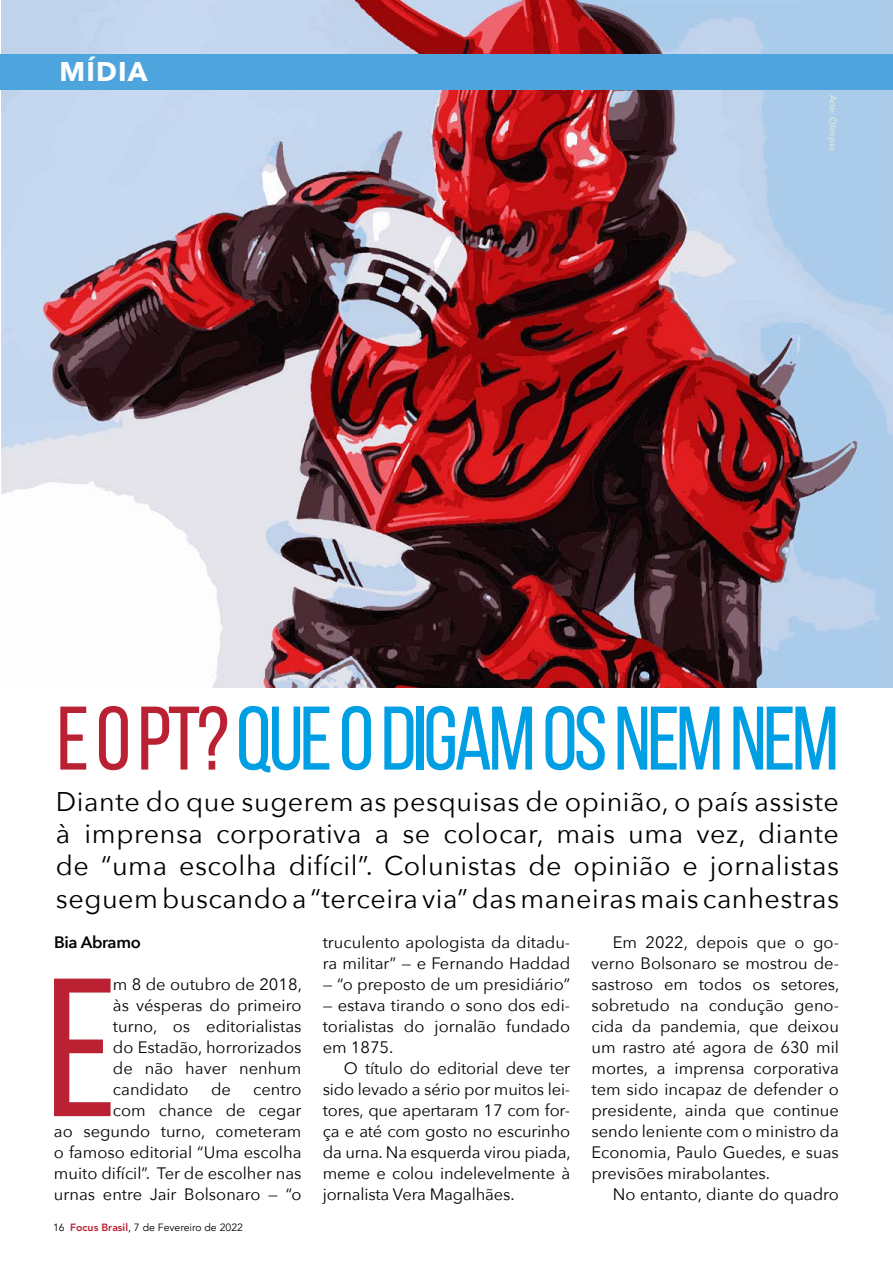
<style>
.page{position:relative;width:893px;height:1263px;background:#fff}
.page>*{position:absolute;margin:0;border:0;box-sizing:border-box;transform-origin:0 0}
.t1{font:196.5px "Bebas Neue";color:#ba2234}
.t2{font:90px "Bebas Neue";letter-spacing:-.04em;color:#009fe3}
.t3{font:27px/32.4px "Avenir Next";letter-spacing:.02em;color:#000;text-align:justify}
.t4{font:700 27px "Avenir Next";letter-spacing:.04em;color:#fff}
.t5{font:16.5px/21px "Avenir Next";color:#000;text-align:justify}
.t6{font:600 16.5px "Avenir Next";letter-spacing:-.02em;color:#000}
.t7{font:10.5px "Avenir";color:#000}
.t8{font:9px "Avenir Next";color:#f8f6cf}
.s1{color:#ba2234}
.s2{font-weight:800;color:#ba2234}
</style>
<div class="page">
<img style="left:1px;top:0;width:892px;height:687px">
<div style="left:0;top:54px;width:893px;height:35px;background:#4ea4dc"></div>
<h3 class="t4" style="left:60px;top:48px;width:89px">MÍDIA</h3>
<p class="t8" style="left:841px;top:95px;width:57px;rotate:90deg">Arte: Olímpio</p>
<h2 class="t2" style="left:57px;top:690px;width:784px"><span class="s1">E o PT?</span>QUE O DIGAM OS NEM NEM</h2>
<p class="t3" style="left:56px;top:784px;width:785px">Diante do que sugerem as pesquisas de opinião, o país assiste à imprensa corporativa a se colocar, mais uma vez, diante de “uma escolha difícil”. Colunistas de opinião e jornalistas seguem buscando a “terceira via” das maneiras mais canhestras</p>
<p class="t6" style="left:54px;top:928px;width:88px">Bia Abramo</p>
<h1 class="t1" style="left:46px;top:942px;width:72px">E</h1>
<p class="t5" style="left:113px;top:973px;width:191px">m 8 de outubro de 2018, às vésperas do primeiro turno, os editorialistas do Estadão, horrorizados de não haver nenhum candidato</p>
<p class="t5" style="left:323px;top:931px;width:249px">truculento apologista da ditadu&shy;ra militar” — e Fernando Haddad</p>
<p class="t5" style="left:323px;top:973px;width:249px">— “o preposto de um presidiário”</p>
<p class="t5" style="left:323px;top:994px;width:249px">— estava tirando o sono dos edi&shy;torialistas do jornalão fundado em 1875.</p>
<p class="t5" style="left:323px;top:1057px;width:249px;text-indent:21px">O título do editorial deve ter sido levado a sério por muitos lei&shy;tores, que apertaram 17 com for&shy;ça e até com gosto no escurinho da urna. Na esquerda virou piada, meme e colou indelevelmente à jornalista Vera Magalhães.</p>
<p class="t5" style="left:591px;top:931px;width:249px;text-indent:21px">Em 2022, depois que o go&shy;verno Bolsonaro se mostrou de&shy;sastroso em todos os setores, sobretudo na condução geno&shy;cida da pandemia, que deixou um rastro até agora de 630 mil mortes, a imprensa corporativa tem sido incapaz de defender o presidente, ainda que continue sendo leniente com o ministro da Economia, Paulo Guedes, e suas previsões mirabolantes.</p>
<p class="t5" style="left:613px;top:1183px;width:228px">No entanto, diante do quadro</p>
<p class="t5" style="left:211px;top:1078px;width:21px">de</p>
<p class="t5" style="left:54px;top:1078px;width:249px;text-align:right">centro<br>com chance de cegar<br>ao segundo turno, cometeram o famoso editorial “Uma escolha muito difícil”. Ter de escolher nas urnas entre Jair Bolsonaro — “o</p>
<p class="t7" style="left:53px;top:1221px;width:191px">16 <span class="s2">Focus Brasil</span>, 7 de Fevereiro de 2022</p>
</div>
